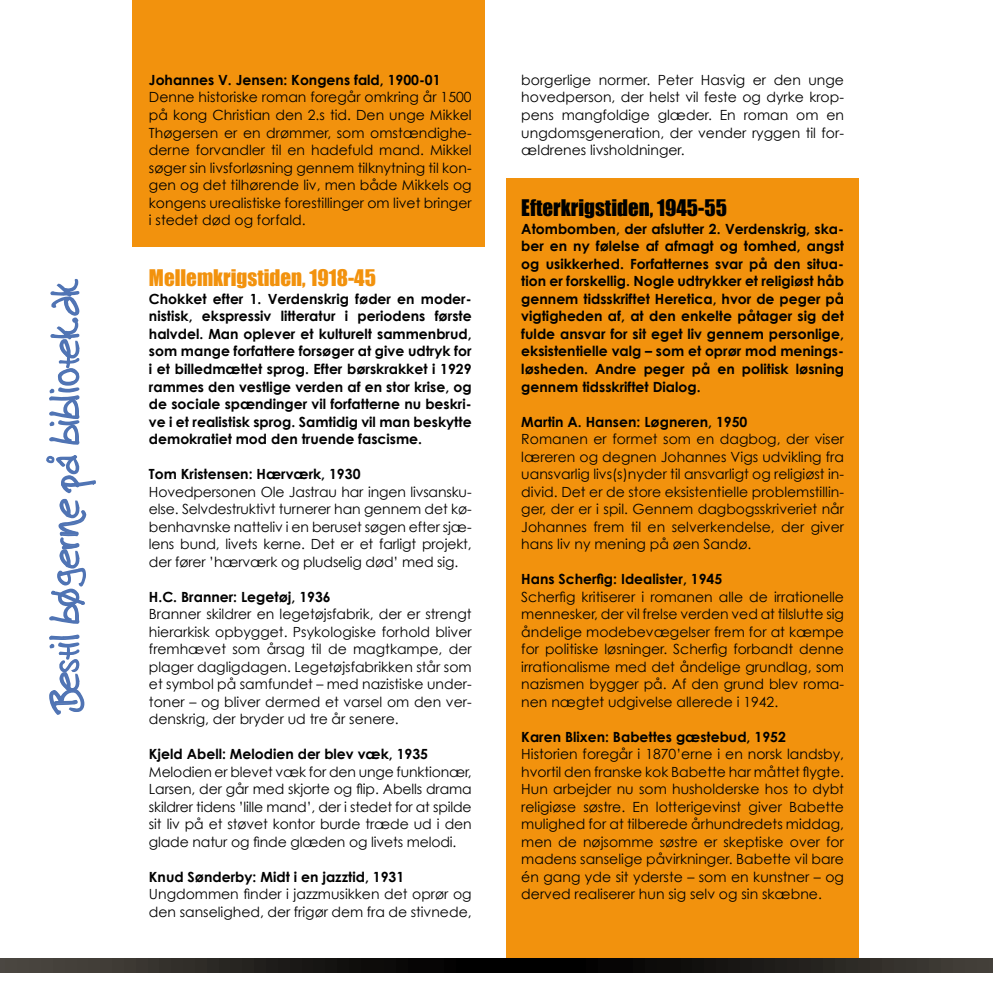
<style>
.page{position:relative;width:993px;height:993px;background:#fff}
.page>*{position:absolute;margin:0;border:0;box-sizing:border-box;transform-origin:0 0}
.t1{font:31.5px "harrison";letter-spacing:.05em;color:#5074b4}
.t2{font:21px "Impact";color:#f2920d}
.t3{font:21px "Impact";color:#000}
.t4{font:14px/17.5px "Century Gothic";color:#000;text-align:justify}
.t5{font:700 14px/17.5px "Century Gothic";color:#000;text-align:justify}
</style>
<div class="page">
<div style="left:506px;top:178px;width:352px;height:786px;background:#f2920d"></div>
<div style="left:132px;top:0;width:352px;height:246px;background:#f2920d"></div>
<svg style="left:0;top:957px;width:992px;height:14px;background:#2f2b25"></svg>
<svg style="left:49px;top:634px;width:36px;height:81px"></svg>
<svg style="left:49px;top:279px;width:31px;height:166px"></svg>
<svg style="left:46px;top:455px;width:50px;height:169px"></svg>
<h1 class="t1" style="left:49px;top:709px;width:431px;rotate:-90deg">Bestil bogerne pa bibliotek.dk</h1>
<p class="t5" style="left:149px;top:71px;width:293px">Johannes V. Jensen: Kongens fald, 1900-01</p>
<p class="t4" style="left:149px;top:88px;width:324px">Denne historiske roman foregår omkring år 1500 på kong Christian den 2.s tid. Den unge Mikkel Thøgersen er en drømmer, som omstændighe&shy;derne forvandler til en hadefuld mand. Mikkel søger sin livsforløsning gennem tilknytning til kon&shy;gen og det tilhørende liv, men både Mikkels og kongens urealistiske forestillinger om livet bringer i stedet død og forfald.</p>
<h2 class="t2" style="left:149px;top:265px;width:228px">Mellemkrigstiden, 1918-45</h2>
<p class="t5" style="left:149px;top:290px;width:324px">Chokket efter 1. Verdenskrig føder en moder&shy;nistisk, ekspressiv litteratur i periodens første halvdel. Man oplever et kulturelt sammenbrud, som mange forfattere forsøger at give udtryk for i et billedmættet sprog. Efter børskrakket i 1929 rammes den vestlige verden af en stor krise, og de sociale spændinger vil forfatterne nu beskri&shy;ve i et realistisk sprog. Samtidig vil man beskytte demokratiet mod den truende fascisme.</p>
<p class="t5" style="left:149px;top:465px;width:213px">Tom Kristensen: Hærværk, 1930</p>
<p class="t4" style="left:149px;top:482px;width:324px">Hovedpersonen Ole Jastrau har ingen livsansku&shy;else. Selvdestruktivt turnerer han gennem det kø&shy;benhavnske natteliv i en beruset søgen efter sjæ&shy;lens bund, livets kerne. Det er et farligt projekt, der fører ’hærværk og pludselig død’ med sig.</p>
<p class="t5" style="left:149px;top:587px;width:183px">H.C. Branner: Legetøj, 1936</p>
<p class="t4" style="left:149px;top:605px;width:324px">Branner skildrer en legetøjsfabrik, der er strengt hierarkisk opbygget. Psykologiske forhold bliver fremhævet som årsag til de magtkampe, der plager dagligdagen. Legetøjsfabrikken står som et symbol på samfundet – med nazistiske under&shy;toner – og bliver dermed et varsel om den ver&shy;denskrig, der bryder ud tre år senere.</p>
<p class="t5" style="left:149px;top:745px;width:280px">Kjeld Abell: Melodien der blev væk, 1935</p>
<p class="t4" style="left:149px;top:762px;width:324px">Melodien er blevet væk for den unge funktionær, Larsen, der går med skjorte og flip. Abells drama skildrer tidens ’lille mand’, der i stedet for at spilde sit liv på et støvet kontor burde træde ud i den glade natur og finde glæden og livets melodi.</p>
<p class="t5" style="left:149px;top:867px;width:257px">Knud Sønderby: Midt i en jazztid, 1931</p>
<p class="t4" style="left:149px;top:885px;width:324px">Ungdommen finder i jazzmusikken det oprør og den sanselighed, der frigør dem fra de stivnede,</p>
<p class="t4" style="left:521px;top:71px;width:324px">borgerlige normer. Peter Hasvig er den unge hovedperson, der helst vil feste og dyrke krop&shy;pens mangfoldige glæder. En roman om en ungdomsgeneration, der vender ryggen til for&shy;ældrenes livsholdninger.</p>
<h2 class="t3" style="left:521px;top:195px;width:207px">Efterkrigstiden, 1945-55</h2>
<p class="t5" style="left:521px;top:220px;width:324px">Atombomben, der afslutter 2. Verdenskrig, ska&shy;ber en ny følelse af afmagt og tomhed, angst og usikkerhed. Forfatternes svar på den situa&shy;tion er forskellig. Nogle udtrykker et religiøst håb gennem tidsskriftet Heretica, hvor de peger på vigtigheden af, at den enkelte påtager sig det fulde ansvar for sit eget liv gennem personlige, eksistentielle valg – som et oprør mod menings&shy;løsheden. Andre peger på en politisk løsning gennem tidsskriftet Dialog.</p>
<p class="t5" style="left:521px;top:412px;width:227px">Martin A. Hansen: Løgneren, 1950</p>
<p class="t4" style="left:521px;top:430px;width:324px">Romanen er formet som en dagbog, der viser læreren og degnen Johannes Vigs udvikling fra uansvarlig livs(s)nyder til ansvarligt og religiøst in&shy;divid. Det er de store eksistentielle problemstillin&shy;ger, der er i spil. Gennem dagbogsskriveriet når Johannes frem til en selverkendelse, der giver hans liv ny mening på øen Sandø.</p>
<p class="t5" style="left:521px;top:570px;width:202px">Hans Scherfig: Idealister, 1945</p>
<p class="t4" style="left:521px;top:587px;width:324px">Scherfig kritiserer i romanen alle de irrationelle mennesker, der vil frelse verden ved at tilslutte sig åndelige modebevægelser frem for at kæmpe for politiske løsninger. Scherfig forbandt denne irrationalisme med det åndelige grundlag, som nazismen bygger på. Af den grund blev roma&shy;nen nægtet udgivelse allerede i 1942.</p>
<p class="t5" style="left:521px;top:727px;width:266px">Karen Blixen: Babettes gæstebud, 1952</p>
<p class="t4" style="left:521px;top:745px;width:324px">Historien foregår i 1870’erne i en norsk landsby, hvortil den franske kok Babette har måttet flygte.<br>Hun arbejder nu som husholderske hos to dybt religiøse søstre. En lotterigevinst giver Babette mulighed for at tilberede århundredets middag, men de nøjsomme søstre er skeptiske over for madens sanselige påvirkninger. Babette vil bare én gang yde sit yderste – som en kunstner – og derved realiserer hun sig selv og sin skæbne.</p>
</div>
